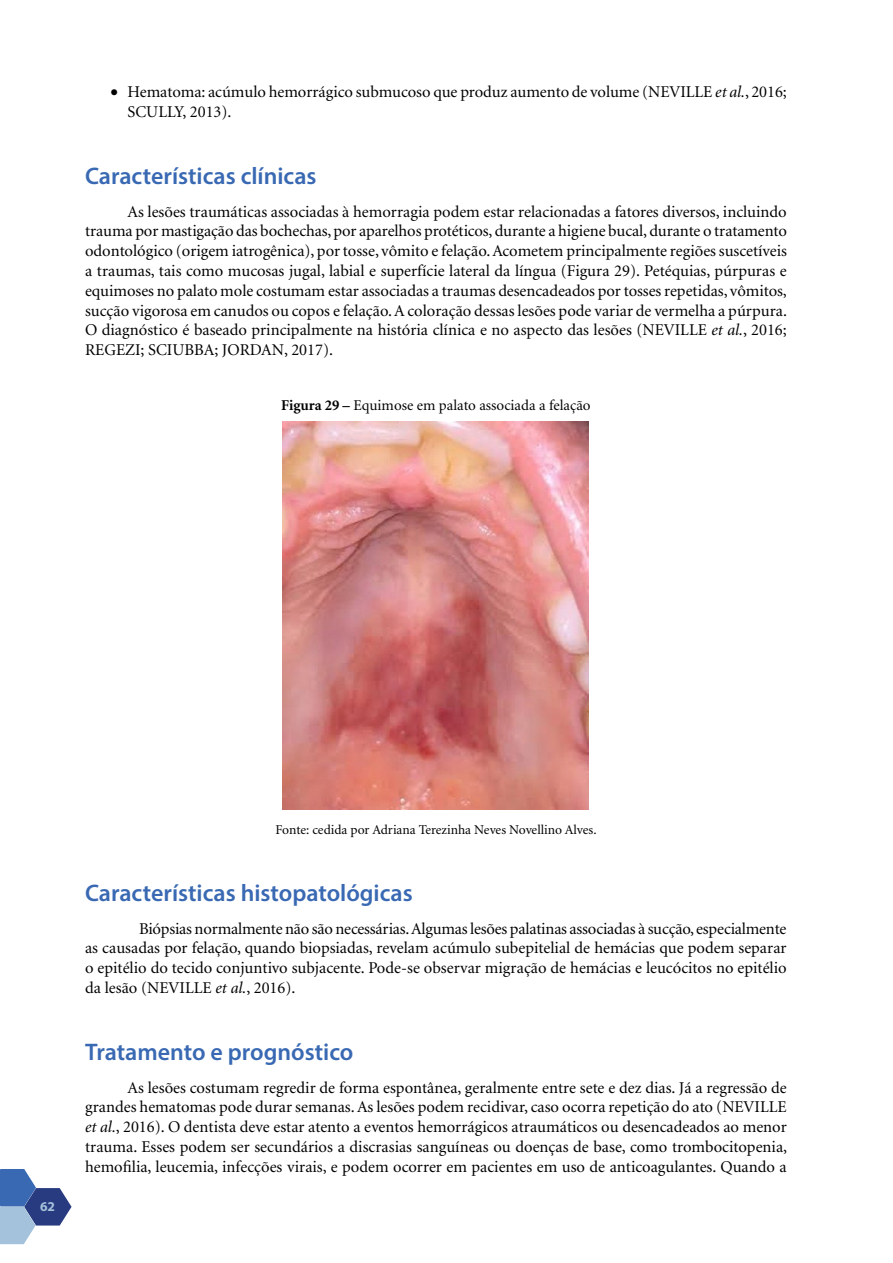
<style>
.page{position:relative;width:893px;height:1263px;background:#fff}
.page>*{position:absolute;margin:0;border:0;box-sizing:border-box;transform-origin:0 0}
.t1{font:600 24px "Myriad Pro";color:#3969b3}
.t2{font:16.5px/19.8px "Minion";color:#000;text-align:justify}
.t3{font:15px "Minion";color:#000}
.t4{font:13.5px "Minion";color:#000}
.t5{font:700 13.5px "Myriad Pro";color:#a4c2db}
.s1{font-style:italic}
.s2{font-weight:700}
</style>
<div class="page">
<svg style="left:0;top:1169px;width:72px;height:75px"></svg>
<img style="left:283px;top:421px;width:306px;height:388px">
<p class="t2" style="left:128px;top:83px;width:661px;text-indent:-17px">• Hematoma: acúmulo hemorrágico submucoso que produz aumento de volume (NEVILLE <span class="s1">et al.</span>, 2016;<br>SCULLY, 2013).</p>
<h1 class="t1" style="left:85px;top:161px;width:233px">Características clínicas</h1>
<p class="t2" style="left:85px;top:202px;width:704px;text-indent:43px">As lesões traumáticas associadas à hemorragia podem estar relacionadas a fatores diversos, incluindo trauma por mastigação das bochechas, por aparelhos protéticos, durante a higiene bucal, durante o tratamento odontológico (origem iatrogênica), por tosse, vômito e felação. Acometem principalmente regiões suscetíveis a traumas, tais como mucosas jugal, labial e superfície lateral da língua (Figura 29). Petéquias, púrpuras e equimoses no palato mole costumam estar associadas a traumas desencadeados por tosses repetidas, vômitos, sucção vigorosa em canudos ou copos e felação. A coloração dessas lesões pode variar de vermelha a púrpura.<br>O diagnóstico é baseado principalmente na história clínica e no aspecto das lesões (NEVILLE <span class="s1">et al.</span>, 2016; REGEZI; SCIUBBA; JORDAN, 2017).</p>
<p class="t3" style="left:281px;top:398px;width:311px"><span class="s2">Figura 29 –</span> Equimose em palato associada a felação</p>
<p class="t5" style="left:40px;top:1198px;width:16px">62</p>
<p class="t4" style="left:276px;top:823px;width:323px">Fonte: cedida por Adriana Terezinha Neves Novellino Alves.</p>
<h1 class="t1" style="left:85px;top:878px;width:329px">Características histopatológicas</h1>
<p class="t2" style="left:85px;top:919px;width:703px;text-indent:54px">Biópsias normalmente não são necessárias. Algumas lesões palatinas associadas à sucção, especialmente as causadas por felação, quando biopsiadas, revelam acúmulo subepitelial de hemácias que podem separar o epitélio do tecido conjuntivo subjacente. Pode-se observar migração de hemácias e leucócitos no epitélio da lesão (NEVILLE <span class="s1">et al.</span>, 2016).</p>
<h1 class="t1" style="left:85px;top:1037px;width:270px">Tratamento e prognóstico</h1>
<p class="t2" style="left:85px;top:1078px;width:704px;text-indent:43px">As lesões costumam regredir de forma espontânea, geralmente entre sete e dez dias. Já a regressão de grandes hematomas pode durar semanas. As lesões podem recidivar, caso ocorra repetição do ato (NEVILLE <span class="s1">et al.</span>, 2016). O dentista deve estar atento a eventos hemorrágicos atraumáticos ou desencadeados ao menor trauma. Esses podem ser secundários a discrasias sanguíneas ou doenças de base, como trombocitopenia, hemofilia, leucemia, infecções virais, e podem ocorrer em pacientes em uso de anticoagulantes. Quando a</p>
</div>
